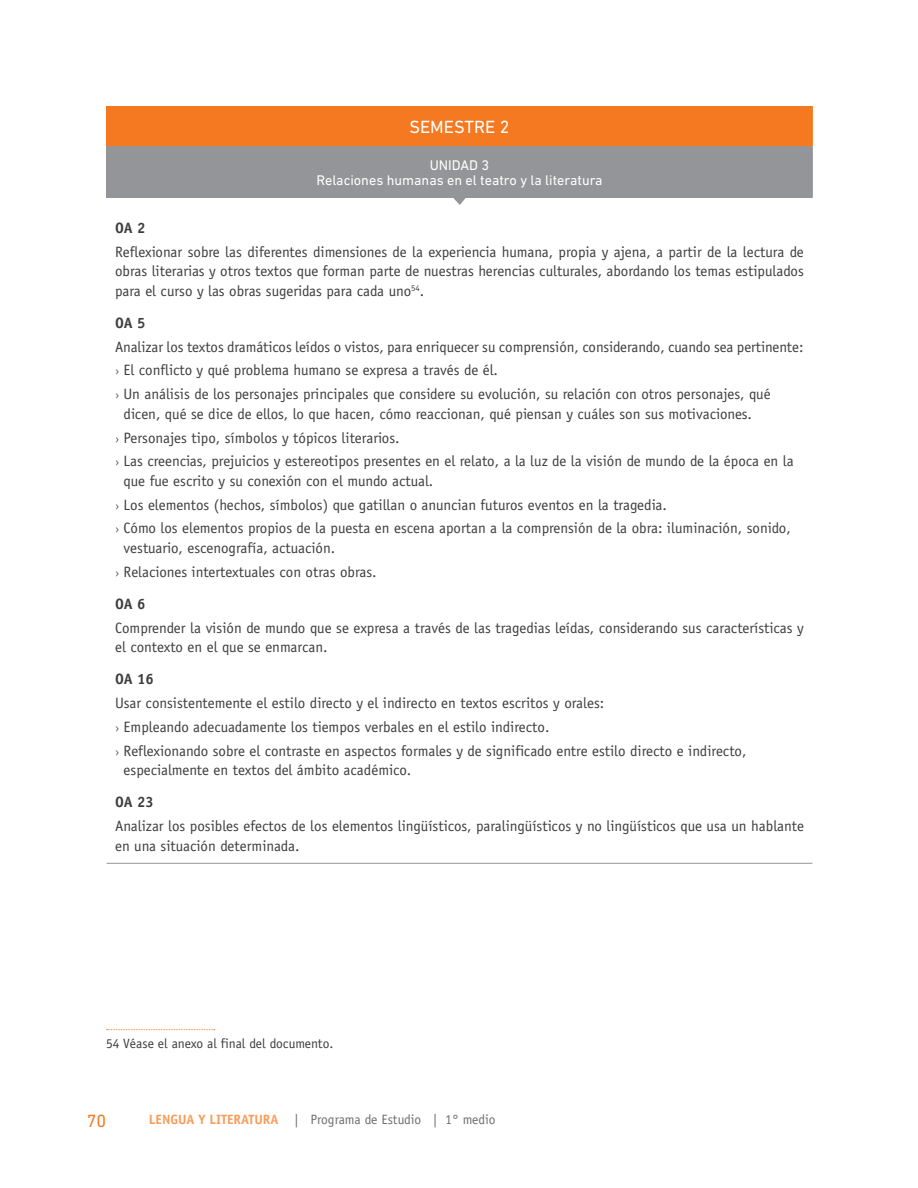
<style>
.page{position:relative;width:918px;height:1188px;background:#fff}
.page>*{position:absolute;margin:0;border:0;box-sizing:border-box;transform-origin:0 0}
.Cabezal_tabla_HABILI{font:18px "DIN Next LT Pro";color:#fff}
.t1{font:18px "DIN Next LT Pro";color:#f47921}
.Txt_tabla{font:15px/19.5px "Officina Sans";color:#3e3e3f}
.Txt_tabla-2{font:700 15px "Officina Sans";letter-spacing:-.02em;color:#3e3e3f}
.Cabezal_blanco_cpo_9{font:14.25px "DIN Next LT Pro";color:#fff}
.t2{font:13.5px "Officina Sans";color:#6c6d70}
.Nota_al_pie{font:13.5px "Officina Sans";color:#3e3e3f}
.s1{font-family:"Dignathin"}
.s2{font-weight:700;color:#f89d5b}
</style>
<div class="page">
<div style="left:107px;top:106px;width:705px;height:41px;background:#f47921"></div>
<div style="left:107px;top:147px;width:705px;height:51px;background:#939598"></div>
<hr style="left:106px;top:106px;width:1px;height:41px;background:#f47921">
<hr style="left:812px;top:106px;width:1px;height:41px;background:#f47921">
<hr style="left:106px;top:147px;width:1px;height:51px;background:#939598">
<hr style="left:812px;top:147px;width:1px;height:51px;background:#939598">
<hr style="left:107px;top:863px;width:705px;height:1px;background:#939598">
<svg style="left:453px;top:198px;width:13px;height:7px"></svg>
<svg style="left:107px;top:1029px;width:108px;height:1px"></svg>
<p class="Cabezal_tabla_HABILI" style="left:410px;top:117px;width:101px">SEMESTRE 2</p>
<p class="Cabezal_blanco_cpo_9" style="left:430px;top:157px;width:61px">UNIDAD 3</p>
<p class="Cabezal_blanco_cpo_9" style="left:316px;top:172px;width:288px">Relaciones humanas en el teatro y la literatura</p>
<p class="Txt_tabla-2" style="left:115px;top:219px;width:32px">OA 2</p>
<p class="Txt_tabla" style="left:115px;top:242px;width:690px;text-align:justify">Reflexionar sobre las diferentes dimensiones de la experiencia humana, propia y ajena, a partir de la lectura de obras literarias y otros textos que forman parte de nuestras herencias culturales, abordando los temas estipulados para el curso y las obras sugeridas para cada uno<sup>54</sup>.</p>
<p class="Txt_tabla-2" style="left:115px;top:314px;width:32px">OA 5</p>
<p class="Txt_tabla" style="left:115px;top:337px;width:690px">Analizar los textos dramáticos leídos o vistos, para enriquecer su comprensión, considerando, cuando sea pertinente:</p>
<p class="Txt_tabla" style="left:115px;top:361px;width:384px"><span class="s1">&gt;</span> El conflicto y qué problema humano se expresa a través de él.</p>
<p class="Txt_tabla" style="left:124px;top:384px;width:649px;text-indent:-9px"><span class="s1">&gt;</span> Un análisis de los personajes principales que considere su evolución, su relación con otros personajes, qué dicen, qué se dice de ellos, lo que hacen, cómo reaccionan, qué piensan y cuáles son sus motivaciones.</p>
<p class="Txt_tabla" style="left:115px;top:428px;width:286px"><span class="s1">&gt;</span> Personajes tipo, símbolos y tópicos literarios.</p>
<p class="Txt_tabla" style="left:124px;top:451px;width:672px;text-indent:-9px"><span class="s1">&gt;</span> Las creencias, prejuicios y estereotipos presentes en el relato, a la luz de la visión de mundo de la época en la que fue escrito y su conexión con el mundo actual.</p>
<p class="Txt_tabla" style="left:115px;top:495px;width:553px"><span class="s1">&gt;</span> Los elementos (hechos, símbolos) que gatillan o anuncian futuros eventos en la tragedia.</p>
<p class="Txt_tabla" style="left:124px;top:518px;width:669px;text-indent:-9px"><span class="s1">&gt;</span> Cómo los elementos propios de la puesta en escena aportan a la comprensión de la obra: iluminación, sonido, vestuario, escenografía, actuación.</p>
<p class="Txt_tabla" style="left:115px;top:562px;width:263px"><span class="s1">&gt;</span> Relaciones intertextuales con otras obras.</p>
<p class="Txt_tabla-2" style="left:115px;top:594px;width:32px">OA 6</p>
<p class="Txt_tabla" style="left:115px;top:618px;width:690px">Comprender la visión de mundo que se expresa a través de las tragedias leídas, considerando sus características y el contexto en el que se enmarcan.</p>
<p class="Txt_tabla-2" style="left:115px;top:670px;width:40px">OA 16</p>
<p class="Txt_tabla" style="left:115px;top:693px;width:491px">Usar consistentemente el estilo directo y el indirecto en textos escritos y orales:</p>
<p class="Txt_tabla" style="left:115px;top:717px;width:436px"><span class="s1">&gt;</span> Empleando adecuadamente los tiempos verbales en el estilo indirecto.</p>
<p class="Txt_tabla" style="left:124px;top:741px;width:624px;text-indent:-9px"><span class="s1">&gt;</span> Reflexionando sobre el contraste en aspectos formales y de significado entre estilo directo e indirecto, especialmente en textos del ámbito académico.</p>
<p class="Txt_tabla-2" style="left:115px;top:793px;width:40px">OA 23</p>
<p class="Txt_tabla" style="left:115px;top:816px;width:690px">Analizar los posibles efectos de los elementos lingüísticos, paralingüísticos y no lingüísticos que usa un hablante en una situación determinada.</p>
<p class="Nota_al_pie" style="left:106px;top:1035px;width:229px">54 Véase el anexo al final del documento.</p>
<p class="t1" style="left:87px;top:1110px;width:21px">70</p>
<p class="t2" style="left:149px;top:1112px;width:348px"><span class="s2">LENGUA Y LITERATURA</span> | Programa de Estudio | 1° medio</p>
</div>
